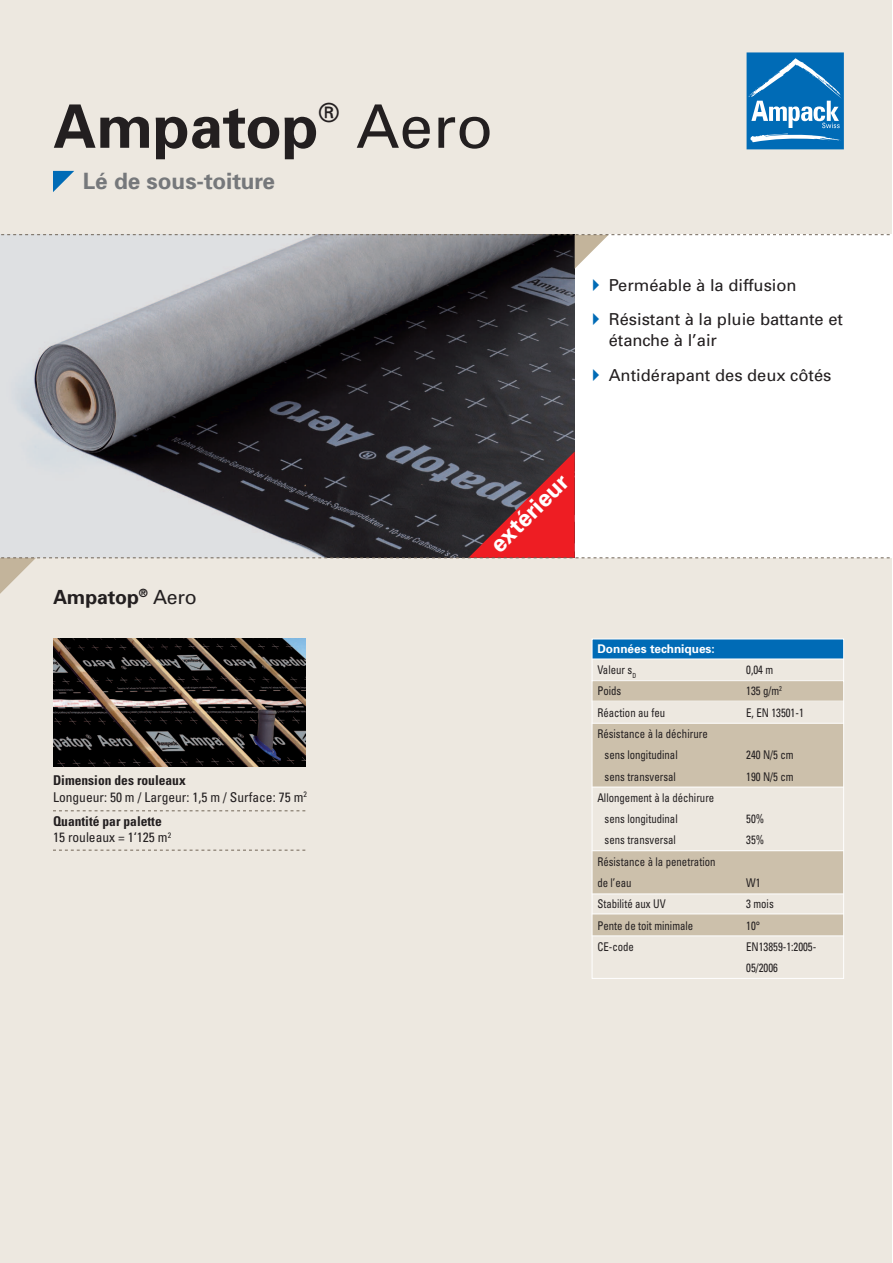
<style>
.page{position:relative;width:893px;height:1263px;background:#fff}
.page>*{position:absolute;margin:0;border:0;box-sizing:border-box;transform-origin:0 0}
.t1{font:700 60px "Univers";color:#231f20}
.t2{font:60px "Univers";color:#231f20}
.t3{font:26.25px "Univers";color:#231f20}
.t4{font:700 23.55px "Univers";color:#fff}
.t5{font:700 22.5px "Univers";color:#76787b}
.t6{font:700 19.5px "Univers";letter-spacing:-.005em;color:#231f20}
.t7{font:16.5px/34.5px "Univers";color:#231f20}
.t8{font:condensed 13.5px/16.5px "Univers";color:#231f20}
.t9{font:700 condensed 13.5px/16.5px "Univers";color:#231f20}
.t10{font:condensed 12px/21.3px "Univers";color:#231f20;scale:.9 1}
.t11{font:700 12px/21.3px "Univers";color:#fff}
.s1{font-weight:400}
.s2{font-weight:700}
.s3{font-weight:400;font-stretch:condensed;color:#231f20}
</style>
<div class="page">
<div style="left:1px;top:0;width:891px;height:1263px;background:#ede8e0"></div>
<div style="left:575px;top:235px;width:317px;height:323px;background:#fff"></div>
<img style="left:1px;top:269px;width:574px;height:183px">
<svg style="left:53px;top:810px;width:252px;height:1px"></svg>
<svg style="left:53px;top:850px;width:252px;height:1px"></svg>
<img style="left:53px;top:639px;width:252px;height:127px">
<div style="left:746px;top:52px;width:98px;height:97px;background:#006bb6"></div>
<svg style="left:750px;top:134px;width:91px;height:9px"></svg>
<svg style="left:748px;top:58px;width:94px;height:70px"></svg>
<svg style="left:53px;top:171px;width:21px;height:21px"></svg>
<svg style="left:591px;top:638px;width:253px;height:341px"></svg>
<svg style="left:1px;top:234px;width:891px;height:35px"></svg>
<svg style="left:1px;top:452px;width:889px;height:141px"></svg>
<h1 class="t1" style="left:53px;top:104px;width:267px">Ampatop</h1>
<h2 class="t3" style="left:318px;top:103px;width:22px">®</h2>
<h1 class="t2" style="left:356px;top:104px;width:138px">Aero</h1>
<h3 class="t5" style="left:83px;top:173px;width:194px">Lé de sous-toiture</h3>
<h3 class="t7" style="left:609px;top:269px;width:236px">Perméable à la diffusion<br>Résistant à la pluie battante et</h3>
<h3 class="t7" style="left:609px;top:324px;width:224px">étanche à l’air<br>Antidérapant des deux côtés</h3>
<h3 class="t6" style="left:53px;top:589px;width:145px">Ampatop<sup>®</sup> <span class="s1">Aero</span></h3>
<p class="t8" style="left:53px;top:774px;width:255px"><span class="s2">Dimension des rouleaux<br></span>Longueur: 50 m / Largeur: 1,5 m / Surface: 75 m<sup>2</sup></p>
<p class="t9" style="left:53px;top:814px;width:120px">Quantité par palette<br><span class="s1">15 rouleaux = 1‘125 m</span><sup>2</sup></p>
<h3 class="t4" style="left:488px;top:542px;width:101px;rotate:-45deg">extérieur</h3>
<p class="t11" style="left:597px;top:639px;width:119px">Données techniques:<br><span class="s3">Valeur s</span><sub>D</sub></p>
<p class="t10" style="left:746px;top:660px;width:31px">0,04 m</p>
<p class="t10" style="left:597px;top:681px;width:28px">Poids</p>
<p class="t10" style="left:746px;top:681px;width:41px">135 g/m<sup>2</sup></p>
<p class="t10" style="left:597px;top:703px;width:77px">Réaction au feu</p>
<p class="t10" style="left:746px;top:703px;width:65px">E, EN 13501-1</p>
<p class="t10" style="left:604px;top:724px;width:116px;text-indent:-7px">Résistance à la déchirure sens longitudinal</p>
<p class="t10" style="left:746px;top:745px;width:54px">240 N/5 cm</p>
<p class="t10" style="left:604px;top:767px;width:81px">sens transversal</p>
<p class="t10" style="left:746px;top:767px;width:54px">190 N/5 cm</p>
<p class="t10" style="left:604px;top:788px;width:123px;text-indent:-7px">Allongement à la déchirure sens longitudinal</p>
<p class="t10" style="left:746px;top:809px;width:21px">50%</p>
<p class="t10" style="left:604px;top:831px;width:81px">sens transversal</p>
<p class="t10" style="left:746px;top:831px;width:21px">35%</p>
<p class="t10" style="left:597px;top:852px;width:133px">Résistance à la penetration de l’eau</p>
<p class="t10" style="left:746px;top:873px;width:17px">W1</p>
<p class="t10" style="left:597px;top:894px;width:77px">Stabilité aux UV</p>
<p class="t10" style="left:746px;top:894px;width:32px">3 mois</p>
<p class="t10" style="left:597px;top:916px;width:108px">Pente de toit minimale</p>
<p class="t10" style="left:746px;top:916px;width:17px">10°</p>
<p class="t10" style="left:597px;top:937px;width:42px">CE-code</p>
<p class="t10" style="left:746px;top:937px;width:79px">EN13859-1:2005-<br>05/2006</p>
</div>
